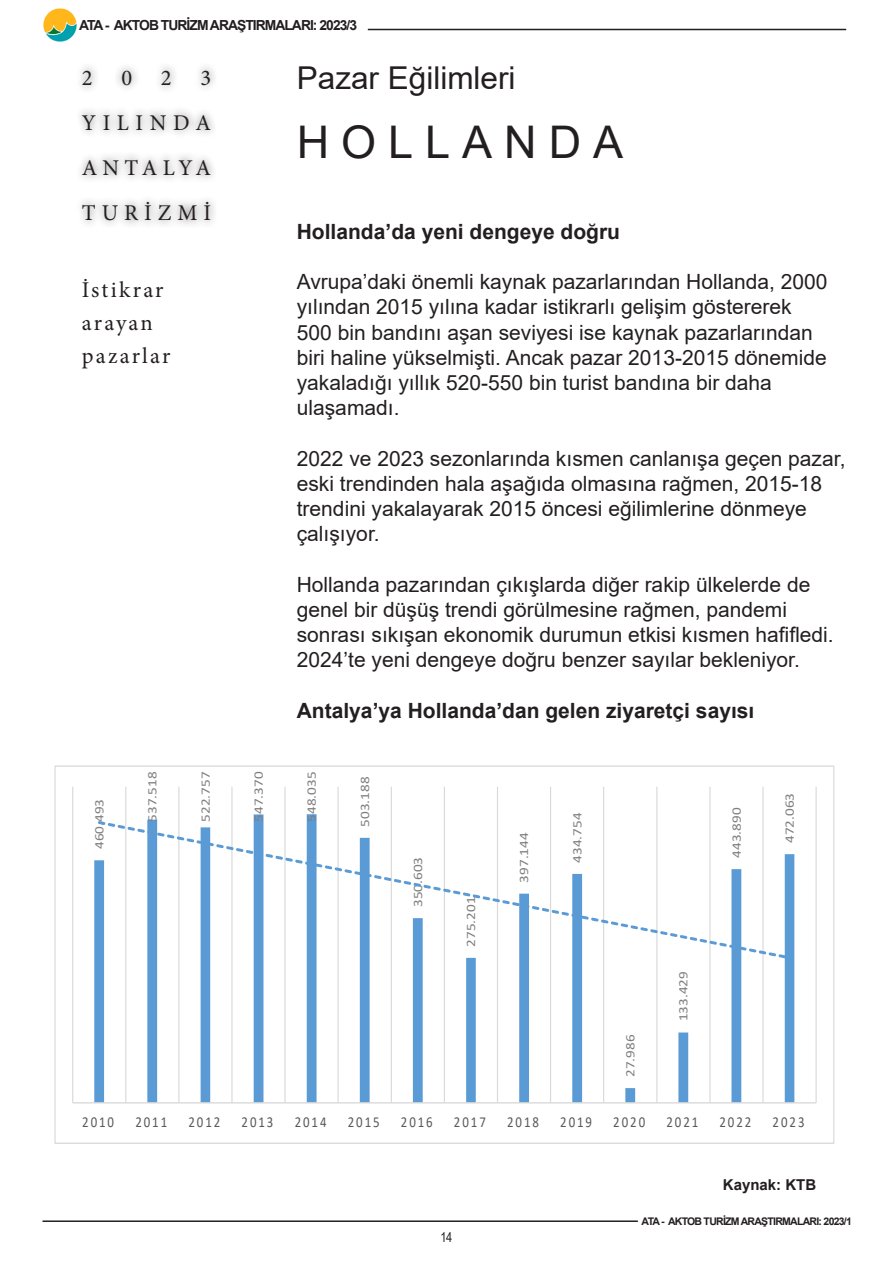
<style>
.page{position:relative;width:893px;height:1263px;background:#fff}
.page>*{position:absolute;margin:0;border:0;box-sizing:border-box;transform-origin:0 0}
.t1{font:45px "Arial";letter-spacing:.265em;color:#231f20}
.t2{font:31.5px "Arial";color:#231f20}
.t3{font:22.5px/45px "Minion Pro";letter-spacing:.105em;color:#231f20;text-align:justify}
.t4{font:21px/25.2px "Arial";color:#231f20}
.t5{font:700 21px "Arial";color:#231f20}
.t6{font:15.15px "Calibri";letter-spacing:.15em;color:#595959;scale:.85 1}
.t7{font:700 15px "Arial";color:#231f20}
.t8{font:700 13.95px "Arial";letter-spacing:-.07em;color:#231f20}
.t9{font:13.5px "Arial Narrow";color:#231f20}
.t10{font:12.9px "Calibri";color:#7f7f7f;scale:1.18 1}
.t11{font:700 10.5px "Arial";letter-spacing:-.07em;color:#231f20}
</style>
<div class="page">
<img style="left:43px;top:8px;width:34px;height:34px">
<hr style="left:368px;top:29px;width:478px;height:1px;background:#231f20">
<hr style="left:43px;top:1220px;width:595px;height:2px;background:#231f20">
<div style="left:74px;top:61px;width:145px;height:168px;background:#231f20;opacity:.75"></div>
<hr style="left:72px;top:787px;width:1px;height:316px;background:#d9d9d9">
<hr style="left:125px;top:787px;width:1px;height:316px;background:#d9d9d9">
<hr style="left:178px;top:787px;width:1px;height:316px;background:#d9d9d9">
<hr style="left:231px;top:787px;width:2px;height:316px;background:#d9d9d9">
<hr style="left:284px;top:787px;width:2px;height:316px;background:#d9d9d9">
<hr style="left:337px;top:787px;width:2px;height:316px;background:#d9d9d9">
<hr style="left:391px;top:787px;width:1px;height:316px;background:#d9d9d9">
<hr style="left:444px;top:787px;width:1px;height:316px;background:#d9d9d9">
<hr style="left:497px;top:787px;width:1px;height:316px;background:#d9d9d9">
<hr style="left:550px;top:787px;width:1px;height:316px;background:#d9d9d9">
<hr style="left:603px;top:787px;width:1px;height:316px;background:#d9d9d9">
<hr style="left:656px;top:787px;width:1px;height:316px;background:#d9d9d9">
<hr style="left:709px;top:787px;width:2px;height:316px;background:#d9d9d9">
<hr style="left:762px;top:787px;width:2px;height:316px;background:#d9d9d9">
<hr style="left:815px;top:787px;width:2px;height:316px;background:#d9d9d9">
<svg style="left:94px;top:814px;width:700px;height:288px"></svg>
<hr style="left:73px;top:1102px;width:743px;height:1px;background:#d9d9d9">
<svg style="left:96px;top:819px;width:696px;height:142px"></svg>
<p class="t8" style="left:79px;top:16px;width:280px">ATA - AKTOB TURİZM ARAŞTIRMALARI: 2023/3</p>
<p class="t3" style="left:82px;top:55px;width:131px;text-indent:119px">3<br>YILINDA ANTALYA TURİZMİ</p>
<p class="t2" style="left:297px;top:56px;width:220px">Pazar Eğilimleri</p>
<p class="t3" style="left:82px;top:55px;width:12px">2</p>
<p class="t3" style="left:121px;top:55px;width:12px">0</p>
<p class="t3" style="left:161px;top:55px;width:12px">2</p>
<p class="t1" style="left:297px;top:111px;width:328px">HOLLANDA</p>
<p class="t3" style="left:82px;top:273px;width:90px;line-height:33px;text-align:left">İstikrar arayan pazarlar</p>
<p class="t5" style="left:297px;top:217px;width:325px">Hollanda’da yeni dengeye doğru</p>
<p class="t4" style="left:297px;top:269px;width:532px">Avrupa’daki önemli kaynak pazarlarından Hollanda, 2000 yılından 2015 yılına kadar istikrarlı gelişim göstererek 500 bin bandını aşan seviyesi ise kaynak pazarlarından biri haline yükselmişti. Ancak pazar 2013-2015 dönemide yakaladığı yıllık 520-550 bin turist bandına bir daha ulaşamadı.</p>
<p class="t4" style="left:297px;top:445px;width:550px">2022 ve 2023 sezonlarında kısmen canlanışa geçen pazar, eski trendinden hala aşağıda olmasına rağmen, 2015-18 trendini yakalayarak 2015 öncesi eğilimlerine dönmeye çalışıyor.</p>
<p class="t4" style="left:297px;top:571px;width:538px">Hollanda pazarından çıkışlarda diğer rakip ülkelerde de genel bir düşüş trendi görülmesine rağmen, pandemi sonrası sıkışan ekonomik durumun etkisi kısmen hafifledi.<br>2024’te yeni dengeye doğru benzer sayılar bekleniyor.</p>
<p class="t5" style="left:297px;top:695px;width:459px">Antalya’ya Hollanda’dan gelen ziyaretçi sayısı</p>
<p class="t10" style="left:90px;top:849px;width:44px;rotate:-90deg">460.493</p>
<p class="t10" style="left:143px;top:822px;width:44px;rotate:-90deg">537.518</p>
<p class="t10" style="left:196px;top:822px;width:44px;rotate:-90deg">522.757</p>
<p class="t10" style="left:250px;top:822px;width:44px;rotate:-90deg">547.370</p>
<p class="t10" style="left:303px;top:822px;width:44px;rotate:-90deg">548.035</p>
<p class="t10" style="left:356px;top:827px;width:44px;rotate:-90deg">503.188</p>
<p class="t10" style="left:409px;top:907px;width:44px;rotate:-90deg">350.603</p>
<p class="t10" style="left:462px;top:947px;width:44px;rotate:-90deg">275.201</p>
<p class="t10" style="left:515px;top:882px;width:44px;rotate:-90deg">397.144</p>
<p class="t10" style="left:568px;top:863px;width:44px;rotate:-90deg">434.754</p>
<p class="t10" style="left:621px;top:1077px;width:37px;rotate:-90deg">27.986</p>
<p class="t10" style="left:674px;top:1021px;width:44px;rotate:-90deg">133.429</p>
<p class="t10" style="left:727px;top:858px;width:44px;rotate:-90deg">443.890</p>
<p class="t10" style="left:781px;top:843px;width:44px;rotate:-90deg">472.063</p>
<p class="t6" style="left:82px;top:1111px;width:39px">2010</p>
<p class="t6" style="left:135px;top:1111px;width:39px">2011</p>
<p class="t6" style="left:188px;top:1111px;width:39px">2012</p>
<p class="t6" style="left:242px;top:1111px;width:39px">2013</p>
<p class="t6" style="left:295px;top:1111px;width:39px">2014</p>
<p class="t6" style="left:348px;top:1111px;width:39px">2015</p>
<p class="t6" style="left:401px;top:1111px;width:39px">2016</p>
<p class="t6" style="left:454px;top:1111px;width:39px">2017</p>
<p class="t6" style="left:507px;top:1111px;width:39px">2018</p>
<p class="t6" style="left:560px;top:1111px;width:39px">2019</p>
<p class="t6" style="left:613px;top:1111px;width:39px">2020</p>
<p class="t6" style="left:666px;top:1111px;width:39px">2021</p>
<p class="t6" style="left:719px;top:1111px;width:39px">2022</p>
<p class="t6" style="left:773px;top:1111px;width:39px">2023</p>
<p class="t7" style="left:723px;top:1174px;width:95px">Kaynak: KTB</p>
<p class="t9" style="left:440px;top:1227px;width:13px">14</p>
<p class="t11" style="left:642px;top:1213px;width:212px">ATA - AKTOB TURİZM ARAŞTIRMALARI: 2023/1</p>
</div>
